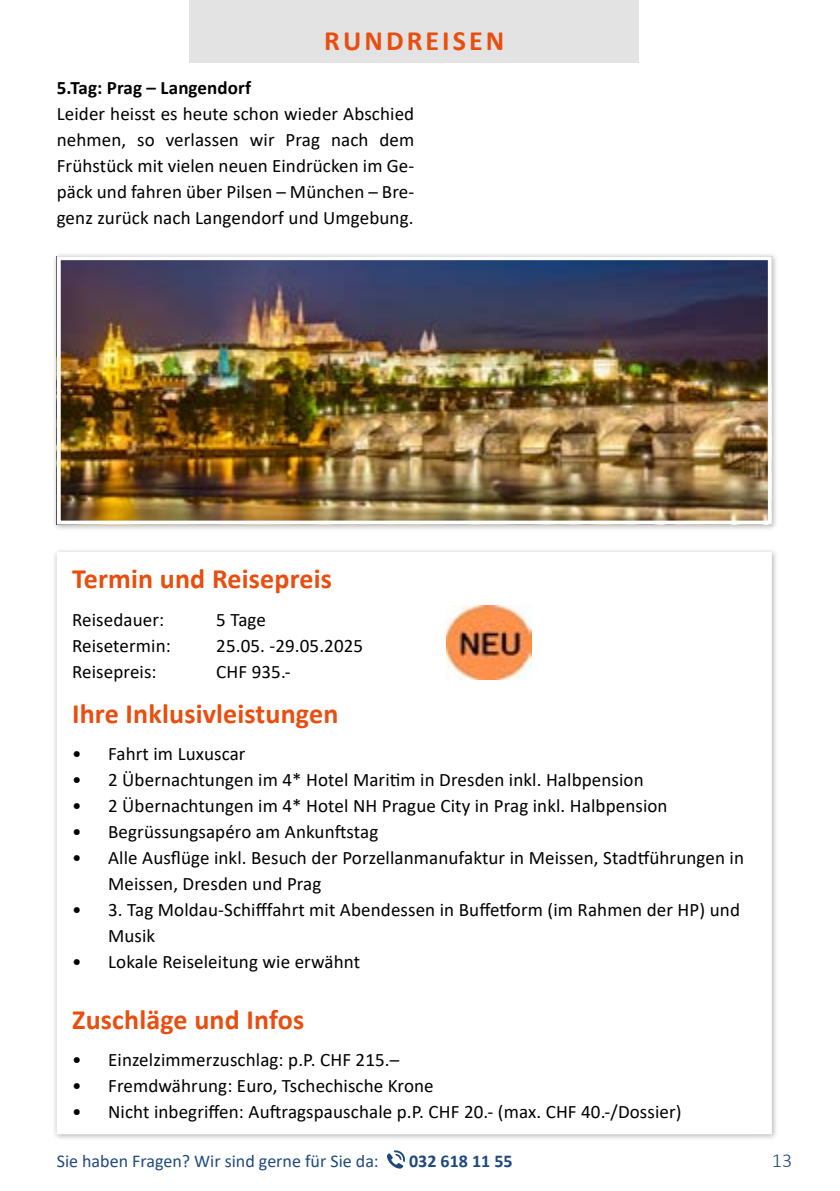
<style>
.page{position:relative;width:840px;height:1191px;background:#fff}
.page>*{position:absolute;margin:0;border:0;box-sizing:border-box;transform-origin:0 0}
.t1{font:700 28px "Calibri";letter-spacing:.005em;color:#e94e0f}
.t2{font:700 28px "Calibri";letter-spacing:.11em;color:#e94e0f}
.t3{font:300 20px "Calibri";color:#1f497d}
.t4{font:19px/26px "Calibri";letter-spacing:.005em;color:#000}
.t5{font:700 19px "Calibri";letter-spacing:.005em;color:#000}
.t6{font:18px "Calibri";color:#1f497d}
.t7{font:700 18px "Calibri";color:#1f497d}
</style>
<div class="page">
<svg style="left:387px;top:1150px;width:18px;height:19px"></svg>
<div style="left:189px;top:0;width:449px;height:62px;background:#e3e3e3"></div>
<div style="left:53px;top:548px;width:724px;height:592px;background:#000;opacity:.3"></div>
<div style="left:59px;top:554px;width:710px;height:578px;background:#fff"></div>
<div style="left:53px;top:252px;width:724px;height:278px;background:#000;opacity:.3"></div>
<img style="left:62px;top:261px;width:704px;height:258px">
<div style="left:57px;top:256px;width:714px;height:268px;border:4px solid #fff"></div>
<img style="left:446px;top:605px;width:85px;height:74px">
<h1 class="t2" style="left:324px;top:21px;width:181px">RUNDREISEN</h1>
<p class="t5" style="left:57px;top:74px;width:196px">5.Tag: Prag – Langendorf</p>
<p class="t4" style="left:57px;top:100px;width:359px;text-align:justify">Leider heisst es heute schon wieder Abschied nehmen, so verlassen wir Prag nach dem Frühstück mit vielen neuen Eindrücken im Ge&shy;päck und fahren über Pilsen – München – Bre&shy;genz zurück nach Langendorf und Umgebung.</p>
<h1 class="t1" style="left:72px;top:559px;width:261px">Termin und Reisepreis</h1>
<p class="t4" style="left:72px;top:606px;width:94px">Reisedauer:</p>
<p class="t4" style="left:216px;top:606px;width:51px">5 Tage</p>
<p class="t4" style="left:72px;top:632px;width:100px">Reisetermin:</p>
<p class="t4" style="left:216px;top:632px;width:148px">25.05. -29.05.2025</p>
<p class="t4" style="left:72px;top:658px;width:86px">Reisepreis:</p>
<p class="t4" style="left:216px;top:658px;width:76px">CHF 935.-</p>
<h1 class="t1" style="left:72px;top:694px;width:268px">Ihre Inklusivleistungen</h1>
<p class="t4" style="left:72px;top:740px;width:175px">• Fahrt im Luxuscar</p>
<p class="t4" style="left:72px;top:766px;width:572px">• 2 Übernachtungen im 4* Hotel Maritim in Dresden inkl. Halbpension</p>
<p class="t4" style="left:72px;top:792px;width:596px">• 2 Übernachtungen im 4* Hotel NH Prague City in Prag inkl. Halbpension</p>
<p class="t4" style="left:72px;top:818px;width:307px">• Begrüssungsapéro am Ankunftstag</p>
<p class="t4" style="left:108px;top:844px;width:637px;text-indent:-36px">• Alle Ausflüge inkl. Besuch der Porzellanmanufaktur in Meissen, Stadtführungen in<br>Meissen, Dresden und Prag</p>
<p class="t4" style="left:108px;top:896px;width:633px;text-indent:-36px">• 3. Tag Moldau-Schifffahrt mit Abendessen in Buffetform (im Rahmen der HP) und<br>Musik</p>
<p class="t4" style="left:72px;top:948px;width:289px">• Lokale Reiseleitung wie erwähnt</p>
<h1 class="t1" style="left:72px;top:999px;width:233px">Zuschläge und Infos</h1>
<p class="t4" style="left:72px;top:1046px;width:328px">• Einzelzimmerzuschlag: p.P. CHF 215.–</p>
<p class="t4" style="left:72px;top:1072px;width:363px">• Fremdwährung: Euro, Tschechische Krone</p>
<p class="t4" style="left:72px;top:1098px;width:610px">• Nicht inbegriffen: Auftragspauschale p.P. CHF 20.- (max. CHF 40.-/Dossier)</p>
<p class="t6" style="left:57px;top:1148px;width:323px">Sie haben Fragen? Wir sind gerne für Sie da:</p>
<p class="t7" style="left:409px;top:1148px;width:105px">032 618 11 55</p>
<p class="t3" style="left:771px;top:1147px;width:22px">13</p>
</div>
